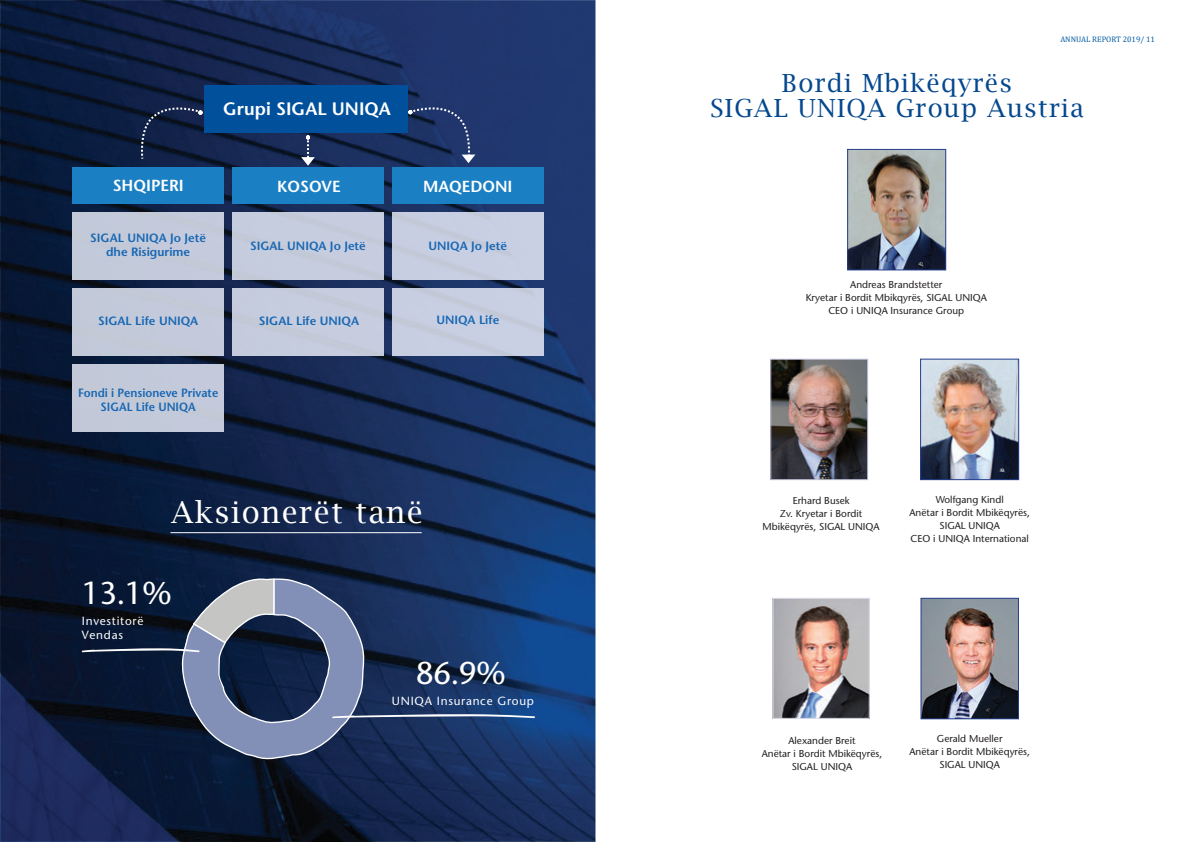
<style>
.page{position:relative;width:1191px;height:842px;background:#fff}
.page>*{position:absolute;margin:0;border:0;box-sizing:border-box;transform-origin:0 0}
.t1{font:31.5px "Stone Sans";color:#fff}
.t2{font:30px "Lucida Bright";letter-spacing:.05em;color:#fff}
.t3{font:25px/25px "Lucida Bright";letter-spacing:.05em;color:#05488e;text-align:center}
.t4{font:600 18px "Stone Sans";color:#fff}
.t5{font:600 16px "Stone Sans";color:#fff}
.t6{font:600 12px/14.4px "Stone Sans";color:#1867b3;text-align:center}
.t7{font:600 12px/14.4px "Stone Sans";color:#1867b3;text-align:center;scale:.95 1}
.t8{font:11.8px/14.2px "Stone Sans";letter-spacing:.06em;color:#fff}
.t9{font:10px/13px "Stone Sans";color:#231f20;text-align:center}
.t10{font:8px "Cambria";color:#015ca3}
</style>
<div class="page">
<img style="left:770px;top:359px;width:98px;height:121px">
<img style="left:920px;top:598px;width:99px;height:121px">
<img style="left:920px;top:359px;width:99px;height:121px">
<img style="left:847px;top:149px;width:99px;height:121px">
<img style="left:772px;top:598px;width:97px;height:121px">
<img style="left:0;top:0;width:595px;height:842px">
<div style="left:204px;top:85px;width:203px;height:47px;background:#01509c"></div>
<div style="left:72px;top:167px;width:152px;height:36px;background:#1b7fc3"></div>
<div style="left:232px;top:167px;width:152px;height:36px;background:#1b7fc3"></div>
<div style="left:392px;top:167px;width:151px;height:36px;background:#1b7fc3"></div>
<div style="left:72px;top:213px;width:152px;height:66px;background:#c3cada"></div>
<div style="left:72px;top:289px;width:152px;height:66px;background:#c3c9d9"></div>
<div style="left:72px;top:365px;width:152px;height:66px;background:#c2c9d9"></div>
<div style="left:232px;top:213px;width:152px;height:66px;background:#c6cdde"></div>
<img style="left:232px;top:289px;width:152px;height:66px">
<img style="left:392px;top:213px;width:151px;height:66px">
<img style="left:392px;top:289px;width:151px;height:66px">
<svg style="left:141px;top:108px;width:61px;height:51px;background:#182647"></svg>
<svg style="left:408px;top:107px;width:67px;height:56px;background:#263b6b"></svg>
<svg style="left:301px;top:135px;width:14px;height:31px"></svg>
<svg style="left:170px;top:532px;width:252px;height:1px"></svg>
<svg style="left:82px;top:577px;width:453px;height:186px;background:#2c4063"></svg>
<h3 class="t4" style="left:223px;top:98px;width:169px">Grupi SIGAL UNIQA</h3>
<h3 class="t5" style="left:113px;top:176px;width:73px">SHQIPERI</h3>
<h3 class="t5" style="left:277px;top:176px;width:65px">KOSOVE</h3>
<h3 class="t5" style="left:423px;top:176px;width:91px">MAQEDONI</h3>
<p class="t6" style="left:90px;top:230px;width:117px">SIGAL UNIQA Jo Jetë dhe Risigurime</p>
<p class="t6" style="left:250px;top:238px;width:117px">SIGAL UNIQA Jo Jetë</p>
<p class="t6" style="left:428px;top:238px;width:80px">UNIQA Jo Jetë</p>
<p class="t6" style="left:98px;top:313px;width:102px">SIGAL Life UNIQA</p>
<p class="t7" style="left:78px;top:385px;width:149px">Fondi i Pensioneve Private<br>SIGAL Life UNIQA</p>
<p class="t6" style="left:259px;top:313px;width:102px">SIGAL Life UNIQA</p>
<p class="t6" style="left:436px;top:312px;width:64px">UNIQA Life</p>
<h2 class="t2" style="left:171px;top:495px;width:253px">Aksionerët tanë</h2>
<h1 class="t1" style="left:82px;top:574px;width:91px">13.1%</h1>
<p class="t8" style="left:82px;top:613px;width:63px">Investitorë<br>Vendas</p>
<h1 class="t1" style="left:416px;top:654px;width:91px">86.9%</h1>
<p class="t8" style="left:392px;top:693px;width:144px">UNIQA Insurance Group</p>
<p class="t10" style="left:1060px;top:35px;width:96px">ANNUAL REPORT 2019/ 11</p>
<h3 class="t3" style="left:710px;top:71px;width:375px">Bordi Mbikëqyrës<br>SIGAL UNIQA Group Austria</h3>
<p class="t9" style="left:805px;top:278px;width:183px">Andreas Brandstetter<br>Kryetar i Bordit Mbikqyrës, SIGAL UNIQA<br>CEO i UNIQA Insurance Group</p>
<p class="t9" style="left:762px;top:494px;width:119px">Erhard Busek<br>Zv. Kryetar i Bordit<br>Mbikëqyrës, SIGAL UNIQA</p>
<p class="t9" style="left:909px;top:493px;width:122px">Wolfgang Kindl<br>Anëtar i Bordit Mbikëqyrës,<br>SIGAL UNIQA<br>CEO i UNIQA International</p>
<p class="t9" style="left:762px;top:734px;width:122px">Alexander Breit<br>Anëtar i Bordit Mbikëqyrës,<br>SIGAL UNIQA</p>
<p class="t9" style="left:909px;top:732px;width:122px">Gerald Mueller<br>Anëtar i Bordit Mbikëqyrës,<br>SIGAL UNIQA</p>
</div>
